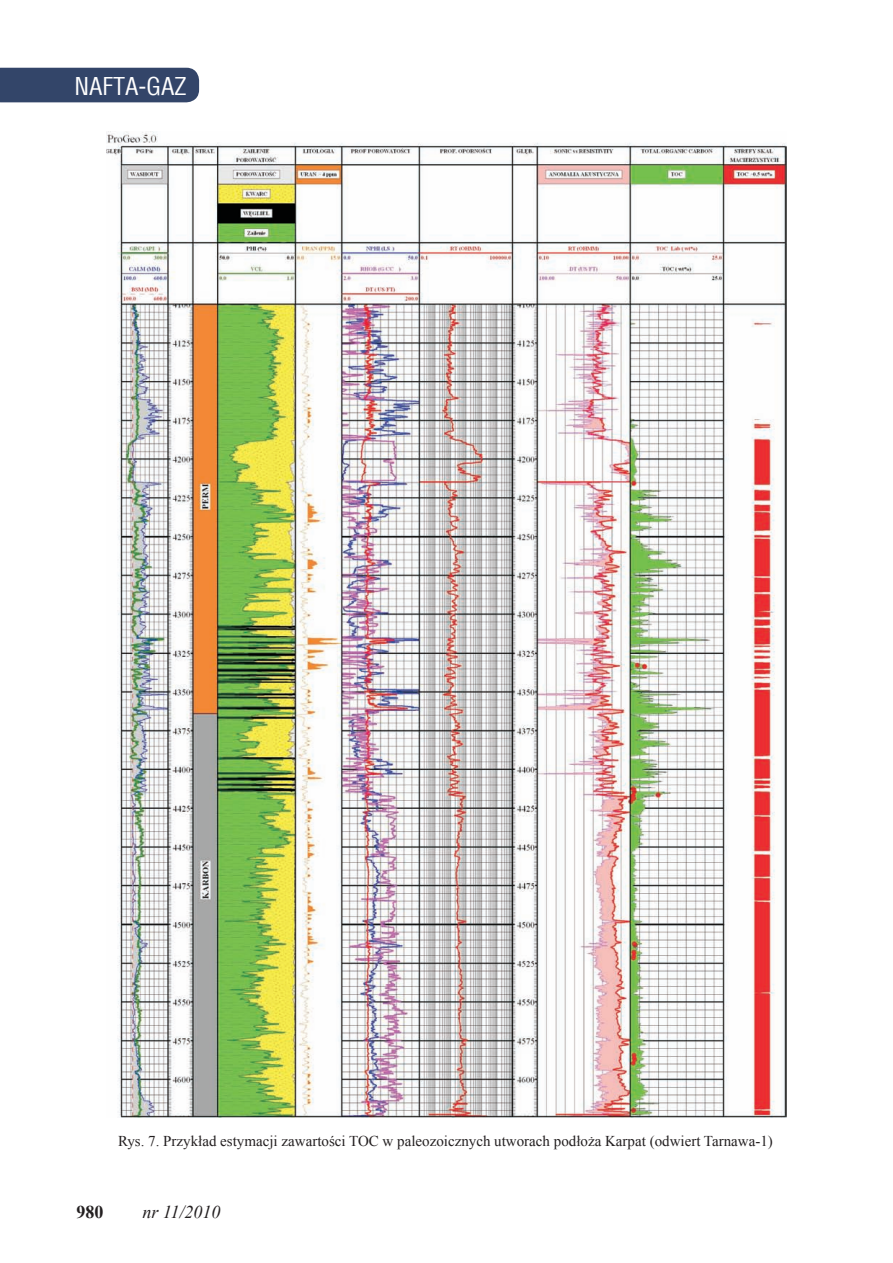
<style>
.page{position:relative;width:893px;height:1263px;background:#fff}
.page>*{position:absolute;margin:0;border:0;box-sizing:border-box;transform-origin:0 0}
.t1{font:24px "Switzerland Condensed";color:#fff}
.t2{font:italic 18px "Times New Roman";color:#231f20}
.t3{font:700 18px "Times New Roman";color:#231f20}
.t4{font:15px "Times New Roman";color:#231f20}
</style>
<div class="page">
<div style="left:0;top:68px;width:199px;height:34px;background:#334569"></div>
<img style="left:106px;top:132px;width:680px;height:986px">
<h1 class="t1" style="left:74px;top:71px;width:114px">NAFTA-GAZ</h1>
<p class="t4" style="left:118px;top:1131px;width:656px">Rys. 7. Przykład estymacji zawartości TOC w paleozoicznych utworach podłoża Karpat (odwiert Tarnawa-1)</p>
<p class="t3" style="left:77px;top:1199px;width:28px">980</p>
<p class="t2" style="left:142px;top:1200px;width:80px">nr 11/2010</p>
</div>
